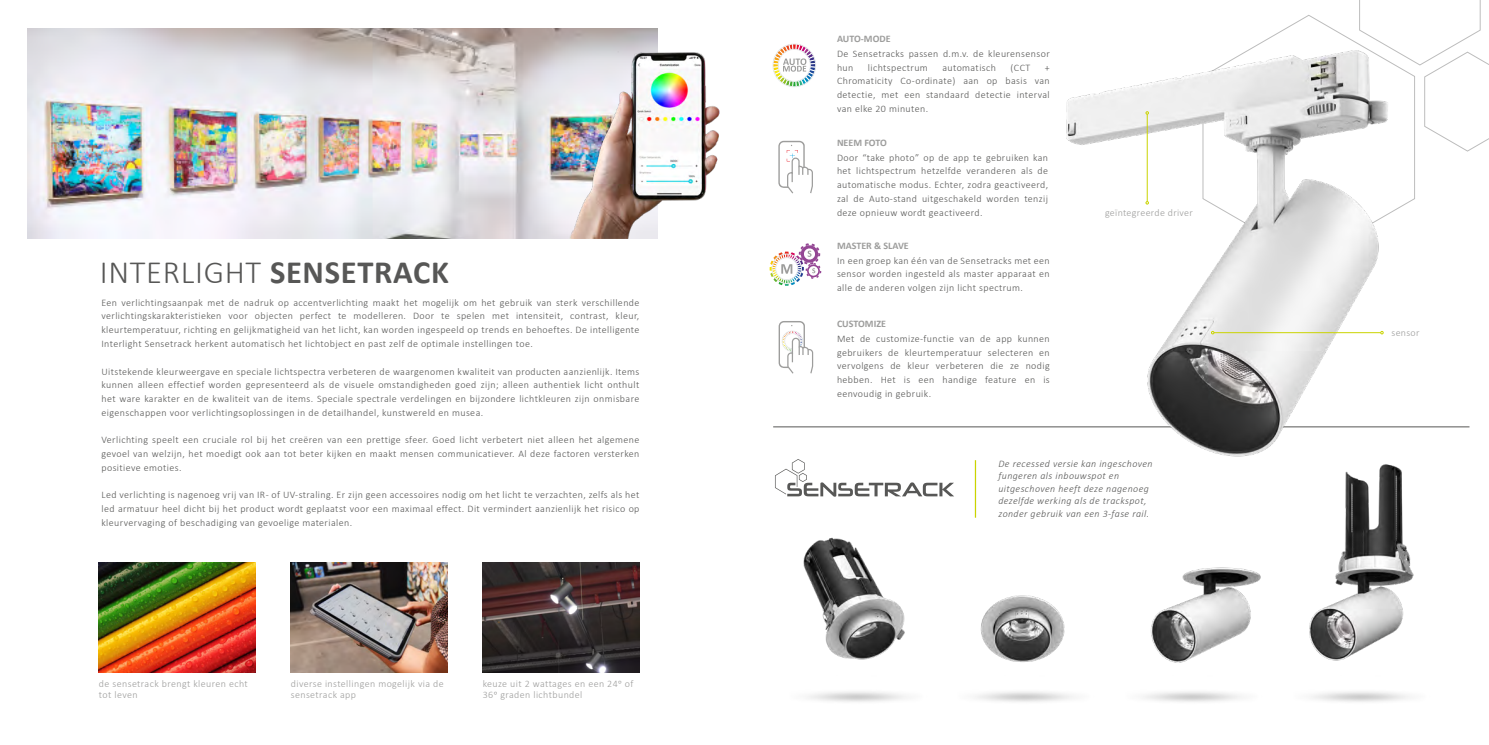
<style>
.page{position:relative;width:1489px;height:745px;background:#fff}
.page>*{position:absolute;margin:0;border:0;box-sizing:border-box;transform-origin:0 0}
.t1{font:300 32.5px "Calibri";letter-spacing:.02em;color:#575756}
.t2{font:300 10px/13.8px "Calibri";letter-spacing:.04em;color:#575756;text-align:justify}
.t3{font:300 10px/11.2px "Calibri";letter-spacing:.04em;color:#9d9d9c}
.t4{font:italic 300 10px/12.5px "Calibri";letter-spacing:.04em;color:#575756}
.t5{font:700 10px "Calibri";color:#9d9d9c}
.s1{font-weight:700}
</style>
<div class="page">
<svg style="left:1359px;top:0;width:129px;height:151px"></svg>
<img style="left:27px;top:28px;width:532px;height:210px">
<img style="left:291px;top:562px;width:156px;height:110px">
<img style="left:99px;top:562px;width:156px;height:110px">
<img style="left:482px;top:562px;width:157px;height:110px">
<hr style="left:773px;top:426px;width:696px;height:1px;background:#575756">
<img style="left:803px;top:537px;width:102px;height:95px">
<img style="left:980px;top:595px;width:85px;height:37px">
<img style="left:1309px;top:464px;width:105px;height:168px">
<img style="left:1151px;top:567px;width:110px;height:65px">
<svg style="left:775px;top:459px;width:179px;height:37px"></svg>
<img style="left:975px;top:632px;width:98px;height:70px">
<img style="left:1143px;top:632px;width:100px;height:70px">
<img style="left:808px;top:632px;width:98px;height:70px">
<img style="left:1309px;top:632px;width:100px;height:70px">
<hr style="left:974px;top:460px;width:2px;height:57px;background:#cad400">
<svg style="left:773px;top:44px;width:42px;height:43px"></svg>
<svg style="left:778px;top:141px;width:35px;height:53px"></svg>
<svg style="left:778px;top:321px;width:35px;height:53px"></svg>
<svg style="left:769px;top:243px;width:52px;height:43px"></svg>
<img style="left:1049px;top:32px;width:373px;height:425px">
<hr style="left:1146px;top:114px;width:1px;height:87px;background:#cad400">
<hr style="left:1213px;top:332px;width:167px;height:1px;background:#cad400">
<img style="left:559px;top:28px;width:161px;height:210px">
<h1 class="t1" style="left:100px;top:252px;width:350px">INTERLIGHT <span class="s1">SENSETRACK</span></h1>
<p class="t2" style="left:101px;top:295px;width:539px">Een verlichtingsaanpak met de nadruk op accentverlichting maakt het mogelijk om het gebruik van sterk verschillende verlichtingskarakteristieken voor objecten perfect te modelleren. Door te spelen met intensiteit, contrast, kleur, kleurtemperatuur, richting en gelijkmatigheid van het licht, kan worden ingespeeld op trends en behoeftes. De intelligente Interlight Sensetrack herkent automatisch het lichtobject en past zelf de optimale instellingen toe.</p>
<p class="t2" style="left:101px;top:364px;width:539px">Uitstekende kleurweergave en speciale lichtspectra verbeteren de waargenomen kwaliteit van producten aanzienlijk. Items kunnen alleen effectief worden gepresenteerd als de visuele omstandigheden goed zijn; alleen authentiek licht onthult het ware karakter en de kwaliteit van de items. Speciale spectrale verdelingen en bijzondere lichtkleuren zijn onmisbare eigenschappen voor verlichtingsoplossingen in de detailhandel, kunstwereld en musea.</p>
<p class="t2" style="left:101px;top:433px;width:539px">Verlichting speelt een cruciale rol bij het creëren van een prettige sfeer. Goed licht verbetert niet alleen het algemene gevoel van welzijn, het moedigt ook aan tot beter kijken en maakt mensen communicatiever. Al deze factoren versterken positieve emoties.</p>
<p class="t2" style="left:101px;top:488px;width:539px">Led verlichting is nagenoeg vrij van IR- of UV-straling. Er zijn geen accessoires nodig om het licht te verzachten, zelfs als het led armatuur heel dicht bij het product wordt geplaatst voor een maximaal effect. Dit vermindert aanzienlijk het risico op kleurvervaging of beschadiging van gevoelige materialen.</p>
<p class="t3" style="left:99px;top:677px;width:150px">de sensetrack brengt kleuren echt tot leven</p>
<p class="t3" style="left:482px;top:677px;width:152px">keuze uit 2 wattages en een 24o of<br>36o graden lichtbundel</p>
<p class="t3" style="left:291px;top:677px;width:154px">diverse instellingen mogelijk via de sensetrack app</p>
<p class="t5" style="left:837px;top:32px;width:55px">AUTO-MODE</p>
<p class="t2" style="left:837px;top:46px;width:214px">De Sensetracks passen d.m.v. de kleurensensor hun</p>
<p class="t2" style="left:867px;top:60px;width:61px">lichtspectrum</p>
<p class="t2" style="left:942px;top:60px;width:55px">automatisch</p>
<p class="t2" style="left:1010px;top:60px;width:21px">(CCT</p>
<p class="t2" style="left:837px;top:60px;width:214px;text-indent:208px">+ Chromaticity Co-ordinate) aan op basis van detectie, met een standaard detectie interval van elke 20 minuten.</p>
<p class="t5" style="left:837px;top:135px;width:51px">NEEM FOTO</p>
<p class="t2" style="left:837px;top:150px;width:213px">Door “take photo” op de app te gebruiken kan het lichtspectrum hetzelfde veranderen als de automatische modus. Echter, zodra geactiveerd, zal de Auto-stand uitgeschakeld worden tenzij deze opnieuw wordt geactiveerd.</p>
<p class="t2" style="left:837px;top:253px;width:214px">In een groep kan één van de Sensetracks met een sensor worden ingesteld als master apparaat en alle de anderen volgen zijn licht spectrum.</p>
<p class="t5" style="left:837px;top:238px;width:73px">MASTER &amp; SLAVE</p>
<p class="t5" style="left:837px;top:316px;width:50px">CUSTOMIZE</p>
<p class="t2" style="left:837px;top:331px;width:214px">Met de customize-functie van de app kunnen gebruikers de kleurtemperatuur selecteren en vervolgens de kleur verbeteren die ze nodig hebben. Het is een handige feature en is eenvoudig in gebruik.</p>
<p class="t3" style="left:1104px;top:207px;width:89px">geïntegreerde driver</p>
<p class="t4" style="left:998px;top:456px;width:156px">De recessed versie kan ingeschoven fungeren als inbouwspot en uitgeschoven heeft deze nagenoeg dezelfde werking als de trackspot, zonder gebruik van een 3-fase rail.</p>
<p class="t3" style="left:1391px;top:326px;width:30px">sensor</p>
</div>
